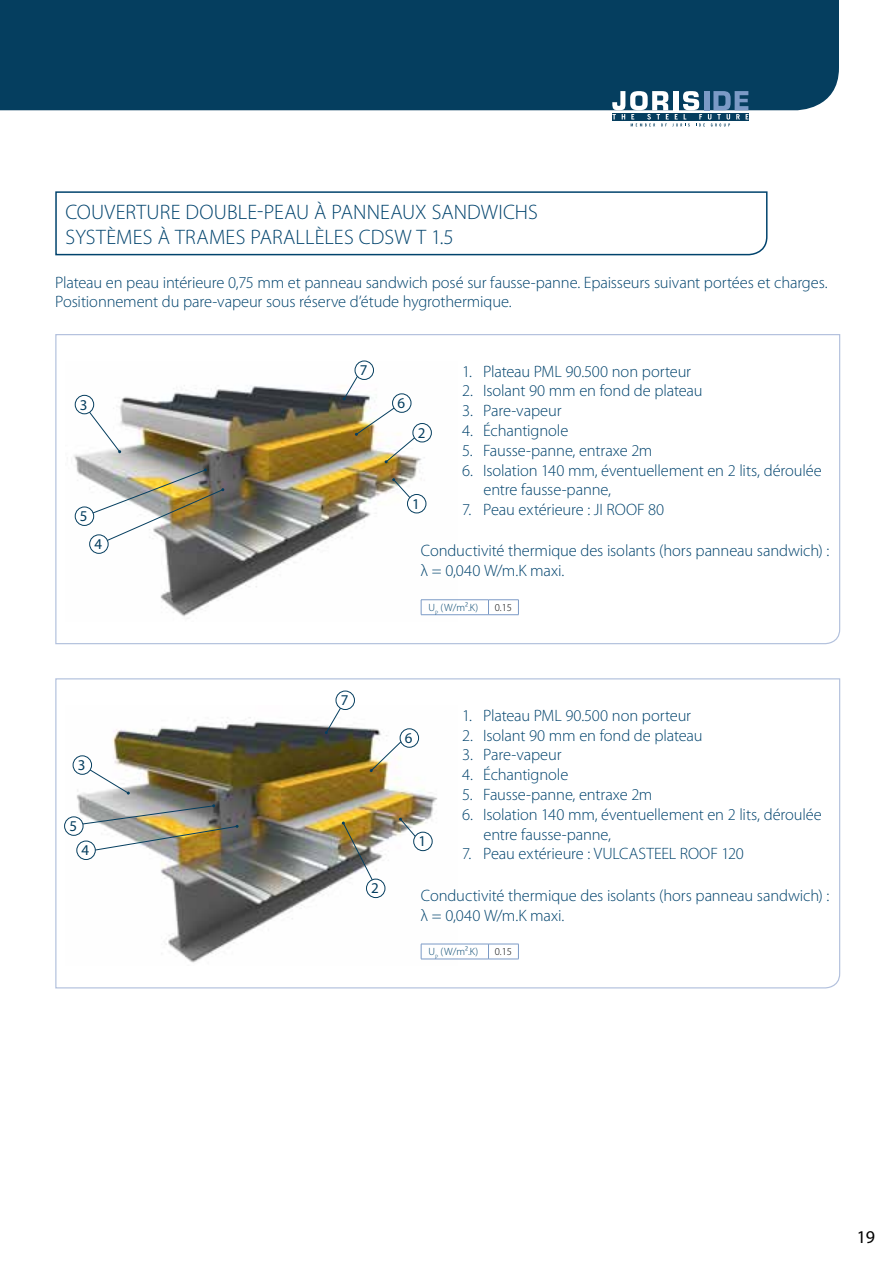
<style>
.page{position:relative;width:893px;height:1263px;background:#fff}
.page>*{position:absolute;margin:0;border:0;box-sizing:border-box;transform-origin:0 0}
.t1{font:300 21px/25.2px "Myriad Pro";letter-spacing:.005em;color:#00436d}
.t2{font:18px "Myriad Pro";color:#000}
.t3{font:300 16.5px/19.8px "Myriad Pro";letter-spacing:-.01em;color:#00436d}
.t4{font:15px "Myriad Pro";color:#053e5f}
.t5{font:300 10.5px "Myriad Pro";color:#00436d}
.t6{font:300 10.5px "Myriad Pro";color:#000}
</style>
<div class="page">
<div style="left:0;top:0;width:839px;height:110px;background:#053e5f"></div>
<svg style="left:55px;top:334px;width:786px;height:311px"></svg>
<svg style="left:55px;top:678px;width:786px;height:311px"></svg>
<svg style="left:55px;top:191px;width:713px;height:65px"></svg>
<svg style="left:421px;top:600px;width:1px;height:14px"></svg>
<svg style="left:488px;top:600px;width:1px;height:14px"></svg>
<svg style="left:518px;top:600px;width:1px;height:14px"></svg>
<hr style="left:421px;top:614px;width:67px;height:1px;background:#7b9ac6">
<hr style="left:488px;top:614px;width:31px;height:1px;background:#7b9ac6">
<hr style="left:421px;top:599px;width:67px;height:1px;background:#7b9ac6">
<hr style="left:488px;top:599px;width:31px;height:1px;background:#7b9ac6">
<svg style="left:421px;top:945px;width:1px;height:14px"></svg>
<svg style="left:488px;top:945px;width:1px;height:14px"></svg>
<svg style="left:518px;top:945px;width:1px;height:14px"></svg>
<hr style="left:421px;top:959px;width:67px;height:1px;background:#7b9ac6">
<hr style="left:488px;top:959px;width:31px;height:1px;background:#7b9ac6">
<hr style="left:421px;top:944px;width:67px;height:1px;background:#7b9ac6">
<hr style="left:488px;top:944px;width:31px;height:1px;background:#7b9ac6">
<svg style="left:392px;top:478px;width:21px;height:23px"></svg>
<svg style="left:86px;top:408px;width:35px;height:45px"></svg>
<img style="left:83px;top:468px;width:141px;height:77px">
<img style="left:343px;top:366px;width:75px;height:97px">
<div style="left:407px;top:494px;width:19px;height:19px;background:#fff;border-radius:50%"></div>
<div style="left:407px;top:494px;width:19px;height:19px;border:1px solid #053e5f;border-radius:50%"></div>
<div style="left:413px;top:423px;width:18px;height:19px;background:#fff;border-radius:50%"></div>
<div style="left:413px;top:423px;width:19px;height:19px;border:1px solid #053e5f;border-radius:50%"></div>
<div style="left:75px;top:395px;width:19px;height:19px;background:#fff;border-radius:50%"></div>
<div style="left:75px;top:395px;width:19px;height:19px;border:1px solid #053e5f;border-radius:50%"></div>
<div style="left:90px;top:535px;width:18px;height:18px;background:#fff;border-radius:50%"></div>
<div style="left:89px;top:534px;width:20px;height:20px;border:1px solid #053e5f;border-radius:50%"></div>
<div style="left:75px;top:507px;width:19px;height:18px;background:#fff;border-radius:50%"></div>
<div style="left:75px;top:507px;width:19px;height:19px;border:1px solid #053e5f;border-radius:50%"></div>
<div style="left:393px;top:394px;width:18px;height:18px;background:#fff;border-radius:50%"></div>
<div style="left:392px;top:393px;width:19px;height:20px;border:1px solid #053e5f;border-radius:50%"></div>
<div style="left:355px;top:361px;width:18px;height:18px;background:#fff;border-radius:50%"></div>
<div style="left:355px;top:361px;width:19px;height:19px;border:1px solid #053e5f;border-radius:50%"></div>
<svg style="left:342px;top:821px;width:35px;height:67px"></svg>
<svg style="left:399px;top:818px;width:21px;height:24px"></svg>
<svg style="left:82px;top:764px;width:48px;height:30px"></svg>
<img style="left:76px;top:804px;width:163px;height:48px">
<svg style="left:370px;top:737px;width:36px;height:35px"></svg>
<svg style="left:325px;top:700px;width:21px;height:34px"></svg>
<div style="left:414px;top:832px;width:18px;height:19px;background:#fff;border-radius:50%"></div>
<div style="left:413px;top:832px;width:20px;height:19px;border:1px solid #053e5f;border-radius:50%"></div>
<div style="left:366px;top:879px;width:19px;height:18px;background:#fff;border-radius:50%"></div>
<div style="left:366px;top:879px;width:19px;height:19px;border:1px solid #053e5f;border-radius:50%"></div>
<div style="left:73px;top:756px;width:19px;height:18px;background:#fff;border-radius:50%"></div>
<div style="left:73px;top:755px;width:19px;height:20px;border:1px solid #053e5f;border-radius:50%"></div>
<div style="left:77px;top:841px;width:18px;height:18px;background:#fff;border-radius:50%"></div>
<div style="left:76px;top:841px;width:20px;height:19px;border:1px solid #053e5f;border-radius:50%"></div>
<div style="left:65px;top:817px;width:18px;height:18px;background:#fff;border-radius:50%"></div>
<div style="left:64px;top:816px;width:19px;height:20px;border:1px solid #053e5f;border-radius:50%"></div>
<div style="left:400px;top:729px;width:19px;height:18px;background:#fff;border-radius:50%"></div>
<div style="left:400px;top:728px;width:19px;height:20px;border:1px solid #053e5f;border-radius:50%"></div>
<div style="left:336px;top:691px;width:18px;height:18px;background:#fff;border-radius:50%"></div>
<div style="left:336px;top:691px;width:19px;height:19px;border:1px solid #053e5f;border-radius:50%"></div>
<svg style="left:612px;top:91px;width:136px;height:36px"></svg>
<p class="t1" style="left:65px;top:199px;width:474px">COUVERTURE DOUBLE-PEAU À PANNEAUX SANDWICHS<br>SYSTÈMES À TRAMES PARALLÈLES CDSW T 1.5</p>
<p class="t3" style="left:55px;top:272px;width:774px">Plateau en peau intérieure 0,75 mm et panneau sandwich posé sur fausse-panne. Epaisseurs suivant portées et charges.<br>Positionnement du pare-vapeur sous réserve d’étude hygrothermique.</p>
<p class="t4" style="left:80px;top:395px;width:9px">3</p>
<p class="t4" style="left:80px;top:507px;width:9px">5</p>
<p class="t4" style="left:94px;top:535px;width:9px">4</p>
<p class="t4" style="left:78px;top:756px;width:9px">3</p>
<p class="t4" style="left:69px;top:817px;width:9px">5</p>
<p class="t4" style="left:82px;top:841px;width:9px">4</p>
<p class="t4" style="left:360px;top:361px;width:9px">7</p>
<p class="t4" style="left:397px;top:394px;width:9px">6</p>
<p class="t4" style="left:418px;top:423px;width:9px">2</p>
<p class="t4" style="left:412px;top:494px;width:9px">1</p>
<p class="t3" style="left:462px;top:361px;width:230px">1. Plateau PML 90.500 non porteur</p>
<p class="t3" style="left:462px;top:381px;width:242px">2. Isolant 90 mm en fond de plateau</p>
<p class="t3" style="left:462px;top:401px;width:101px">3. Pare-vapeur</p>
<p class="t3" style="left:462px;top:420px;width:108px">4. Échantignole</p>
<p class="t3" style="left:462px;top:440px;width:192px">5. Fausse-panne, entraxe 2m</p>
<p class="t3" style="left:483px;top:460px;width:340px;text-indent:-21px">6. Isolation 140 mm, éventuellement en 2 lits, déroulée entre fausse-panne,</p>
<p class="t3" style="left:462px;top:500px;width:204px">7. Peau extérieure : JI ROOF 80</p>
<p class="t3" style="left:421px;top:541px;width:410px">Conductivité thermique des isolants (hors panneau sandwich) : λ = 0,040 W/m.K maxi.</p>
<p class="t5" style="left:429px;top:601px;width:51px">U<sub>P</sub> (W/m².K)</p>
<p class="t6" style="left:495px;top:601px;width:19px">0.15</p>
<p class="t4" style="left:341px;top:691px;width:9px">7</p>
<p class="t4" style="left:371px;top:879px;width:9px">2</p>
<p class="t4" style="left:405px;top:729px;width:9px">6</p>
<p class="t4" style="left:418px;top:832px;width:9px">1</p>
<p class="t3" style="left:462px;top:705px;width:230px">1. Plateau PML 90.500 non porteur</p>
<p class="t3" style="left:462px;top:725px;width:242px">2. Isolant 90 mm en fond de plateau</p>
<p class="t3" style="left:462px;top:745px;width:101px">3. Pare-vapeur</p>
<p class="t3" style="left:462px;top:765px;width:108px">4. Échantignole</p>
<p class="t3" style="left:462px;top:784px;width:192px">5. Fausse-panne, entraxe 2m</p>
<p class="t3" style="left:483px;top:804px;width:340px;text-indent:-21px">6. Isolation 140 mm, éventuellement en 2 lits, déroulée entre fausse-panne,</p>
<p class="t3" style="left:462px;top:844px;width:283px">7. Peau extérieure : VULCASTEEL ROOF 120</p>
<p class="t3" style="left:421px;top:885px;width:410px">Conductivité thermique des isolants (hors panneau sandwich) : λ = 0,040 W/m.K maxi.</p>
<p class="t5" style="left:429px;top:946px;width:51px">U<sub>P</sub> (W/m².K)</p>
<p class="t6" style="left:495px;top:946px;width:19px">0.15</p>
<p class="t2" style="left:857px;top:1225px;width:20px">19</p>
</div>
